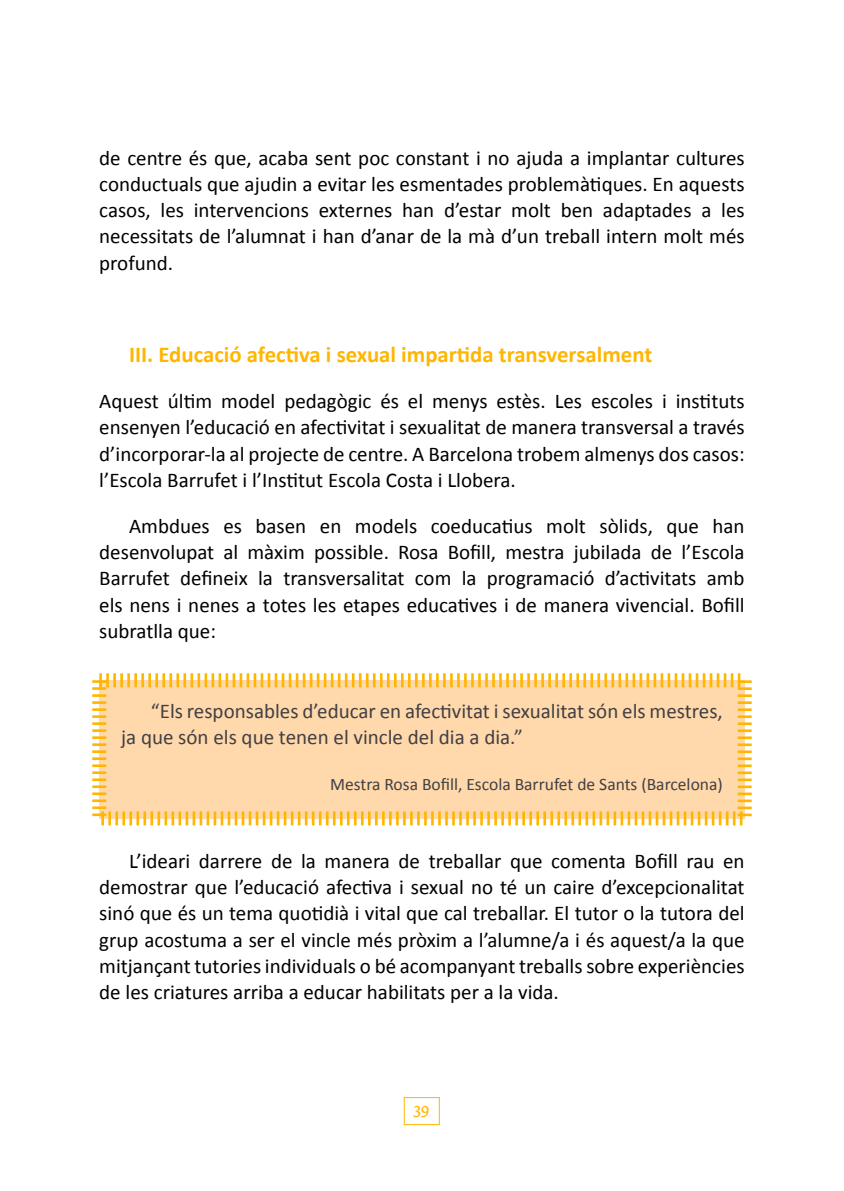
<style>
.page{position:relative;width:844px;height:1191px;background:#fff}
.page>*{position:absolute;margin:0;border:0;box-sizing:border-box;transform-origin:0 0}
.t1{font:700 22.75px "Calibri";color:#ffb602}
.t2{font:21px/26.2px "Calibri";color:#000;text-align:justify}
.t3{font:21px/26.2px "Calibri";color:#414042}
.t4{font:17.5px "Calibri";color:#414042}
.t5{font:17.5px "Dolly";color:#ffb602}
</style>
<div class="page">
<div style="left:404px;top:1097px;width:35px;height:28px;border:1px solid #ffb602"></div>
<svg style="left:92px;top:673px;width:660px;height:153px;background:#ffd8a4"></svg>
<p class="t2" style="left:99px;top:145px;width:646px">de centre és que, acaba sent poc constant i no ajuda a implantar cultures conductuals que ajudin a evitar les esmentades problemàtiques. En aquests casos, les intervencions externes han d’estar molt ben adaptades a les necessitats de l’alumnat i han d’anar de la mà d’un treball intern molt més profund.</p>
<p class="t1" style="left:129px;top:340px;width:524px">III. Educació afectiva i sexual impartida transversalment</p>
<p class="t2" style="left:99px;top:388px;width:646px">Aquest últim model pedagògic és el menys estès. Les escoles i instituts ensenyen l’educació en afectivitat i sexualitat de manera transversal a través d’incorporar-la al projecte de centre. A Barcelona trobem almenys dos casos: l’Escola Barrufet i l’Institut Escola Costa i Llobera.</p>
<p class="t2" style="left:99px;top:513px;width:646px;text-indent:30px">Ambdues es basen en models coeducatius molt sòlids, que han desenvolupat al màxim possible. Rosa Bofill, mestra jubilada de l’Escola Barrufet defineix la transversalitat com la programació d’activitats amb els nens i nenes a totes les etapes educatives i de manera vivencial. Bofill subratlla que:</p>
<p class="t3" style="left:121px;top:698px;width:603px;text-indent:30px">“Els responsables d’educar en afectivitat i sexualitat són els mestres, ja que són els que tenen el vincle del dia a dia.”</p>
<p class="t4" style="left:330px;top:773px;width:394px">Mestra Rosa Bofill, Escola Barrufet de Sants (Barcelona)</p>
<p class="t2" style="left:99px;top:848px;width:646px;text-indent:30px">L’ideari darrere de la manera de treballar que comenta Bofill rau en demostrar que l’educació afectiva i sexual no té un caire d’excepcionalitat sinó que és un tema quotidià i vital que cal treballar. El tutor o la tutora del grup acostuma a ser el vincle més pròxim a l’alumne/a i és aquest/a la que mitjançant tutories individuals o bé acompanyant treballs sobre experiències de les criatures arriba a educar habilitats per a la vida.</p>
<p class="t5" style="left:413px;top:1097px;width:17px">39</p>
</div>
